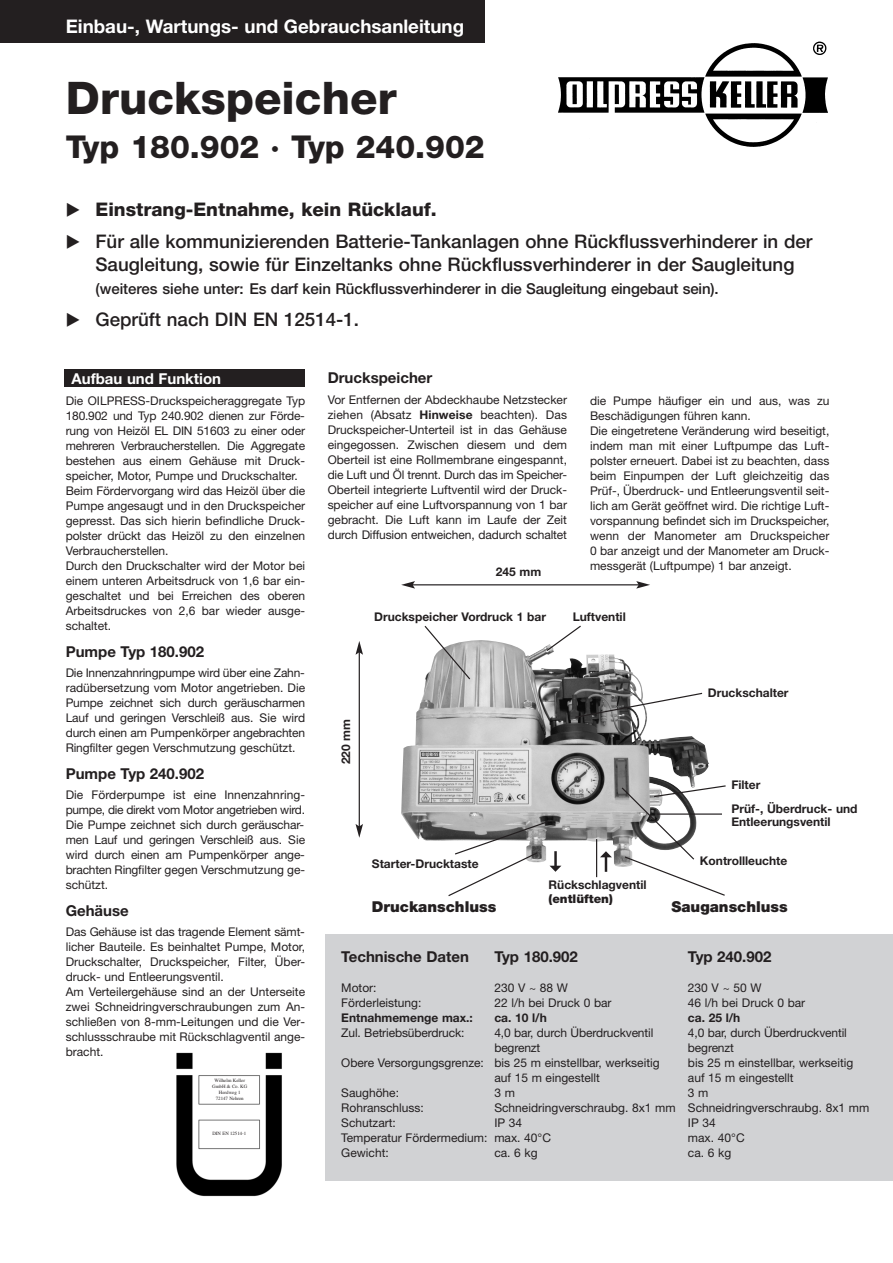
<style>
.page{position:relative;width:893px;height:1263px;background:#fff}
.page>*{position:absolute;margin:0;border:0;box-sizing:border-box;transform-origin:0 0}
.t1{font:800 45px "Helvetica Neue";color:#231f20}
.t2{font:800 31.5px "Helvetica Neue";color:#231f20}
.t3{font:500 18.75px/23.2px "Helvetica Neue";color:#231f20}
.t4{font:700 18.75px "Helvetica Neue";color:#fff}
.t5{font:800 18.75px "Helvetica Neue";color:#231f20}
.t6{font:700 15px "Helvetica Neue";color:#231f20}
.t7{font:500 15px "Helvetica Neue";letter-spacing:-.005em;color:#231f20}
.t8{font:900 15px "Helvetica Neue";color:#231f20}
.t9{font:700 15px "Helvetica Neue";color:#fff}
.t10{font:12px/15px "Helvetica Neue";color:#231f20}
.t11{font:700 12px/13.5px "Helvetica Neue";color:#231f20}
.t12{font:900 12px "Helvetica Neue";color:#231f20}
.t13{font:4.8px/5.8px "Times";color:#231f20;text-align:center}
.s1{font-weight:700}
</style>
<div class="page">
<div style="left:326px;top:934px;width:567px;height:246px;background:#d1d2d4"></div>
<img style="left:558px;top:41px;width:270px;height:106px">
<img style="left:401px;top:640px;width:308px;height:227px">
<div style="left:0;top:0;width:485px;height:43px;background:#231f20"></div>
<hr style="left:412px;top:584px;width:227px;height:1px;background:#231f20">
<svg style="left:401px;top:581px;width:14px;height:8px"></svg>
<svg style="left:636px;top:581px;width:14px;height:8px"></svg>
<svg style="left:423px;top:626px;width:48px;height:55px"></svg>
<svg style="left:545px;top:625px;width:37px;height:27px"></svg>
<svg style="left:574px;top:692px;width:129px;height:27px"></svg>
<hr style="left:596px;top:839px;width:1px;height:38px;background:#231f20">
<svg style="left:620px;top:784px;width:106px;height:112px"></svg>
<hr style="left:359px;top:652px;width:1px;height:174px;background:#231f20">
<svg style="left:356px;top:641px;width:7px;height:14px"></svg>
<svg style="left:356px;top:824px;width:7px;height:14px"></svg>
<hr style="left:657px;top:813px;width:65px;height:2px;background:#231f20">
<div style="left:64px;top:370px;width:240px;height:17px;background:#231f20"></div>
<svg style="left:447px;top:819px;width:114px;height:77px"></svg>
<svg style="left:600px;top:851px;width:12px;height:21px"></svg>
<img style="left:176px;top:1052px;width:106px;height:145px">
<h3 class="t4" style="left:66px;top:19px;width:400px">Einbau-, Wartungs- und Gebrauchsanleitung</h3>
<h1 class="t1" style="left:66px;top:81px;width:332px">Druckspeicher</h1>
<h2 class="t2" style="left:66px;top:136px;width:420px">Typ 180.902 · Typ 240.902</h2>
<h3 class="t5" style="left:95px;top:202px;width:343px">Einstrang-Entnahme, kein Rücklauf.</h3>
<h3 class="t3" style="left:95px;top:228px;width:718px">Für alle kommunizierenden Batterie-Tankanlagen ohne Rückflussverhinderer in der<br>Saugleitung, sowie für Einzeltanks ohne Rückflussverhinderer in der Saugleitung</h3>
<p class="t7" style="left:95px;top:277px;width:625px">(weiteres siehe unter: Es darf kein Rückflussverhinderer in die Saugleitung eingebaut sein).</p>
<h3 class="t3" style="left:95px;top:307px;width:265px">Geprüft nach DIN EN 12514-1.</h3>
<p class="t9" style="left:72px;top:373px;width:151px">Aufbau und Funktion</p>
<p class="t10" style="left:66px;top:394px;width:241px">Die OILPRESS-Druckspeicheraggregate Typ 180.902 und Typ 240.902 dienen zur Förde&shy;rung von Heizöl EL DIN 51603 zu einer oder mehreren Verbraucherstellen. Die Aggregate bestehen aus einem Gehäuse mit Druck&shy;speicher, Motor, Pumpe und Druckschalter.<br>Beim Fördervorgang wird das Heizöl über die Pumpe angesaugt und in den Druckspeicher gepresst. Das sich hierin befindliche Druck&shy;polster drückt das Heizöl zu den einzelnen Verbraucherstellen.<br>Durch den Druckschalter wird der Motor bei einem unteren Arbeitsdruck von 1,6 bar ein&shy;geschaltet und bei Erreichen des oberen Arbeitsdruckes von 2,6 bar wieder ausge&shy;schaltet.</p>
<p class="t6" style="left:66px;top:647px;width:140px">Pumpe Typ 180.902</p>
<p class="t10" style="left:66px;top:666px;width:241px;text-align:justify">Die Innenzahnringpumpe wird über eine Zahn&shy;radübersetzung vom Motor angetrieben. Die Pumpe zeichnet sich durch geräuscharmen Lauf und geringen Verschleiß aus. Sie wird durch einen am Pumpenkörper angebrachten Ringfilter gegen Verschmutzung geschützt.</p>
<p class="t6" style="left:66px;top:769px;width:140px">Pumpe Typ 240.902</p>
<p class="t10" style="left:66px;top:788px;width:241px;text-align:justify">Die Förderpumpe ist eine Innenzahnring&shy;pumpe, die direkt vom Motor angetrieben wird.<br>Die Pumpe zeichnet sich durch geräuschar&shy;men Lauf und geringen Verschleiß aus. Sie wird durch einen am Pumpenkörper ange&shy;brachten Ringfilter gegen Verschmutzung ge&shy;schützt.</p>
<p class="t6" style="left:66px;top:906px;width:65px">Gehäuse</p>
<p class="t10" style="left:66px;top:925px;width:241px">Das Gehäuse ist das tragende Element sämt&shy;licher Bauteile. Es beinhaltet Pumpe, Motor, Druckschalter, Druckspeicher, Filter, Über&shy;druck- und Entleerungsventil.<br>Am Verteilergehäuse sind an der Unterseite zwei Schneidringverschraubungen zum An&shy;schließen von 8-mm-Leitungen und die Ver&shy;schlussschraube mit Rückschlagventil ange&shy;bracht.</p>
<p class="t13" style="left:212px;top:1078px;width:37px">Wilhelm Keller<br>GmbH &amp; Co. KG<br>Herdweg 1<br>72147 Nehren</p>
<p class="t13" style="left:212px;top:1131px;width:35px">DIN EN 12514-1</p>
<p class="t6" style="left:328px;top:372px;width:106px">Druckspeicher</p>
<p class="t10" style="left:328px;top:394px;width:241px;text-align:justify">Vor Entfernen der Abdeckhaube Netzstecker ziehen (Absatz <span class="s1">Hinweise</span> beachten). Das Druckspeicher-Unterteil ist in das Gehäuse eingegossen. Zwischen diesem und dem Oberteil ist eine Rollmembrane eingespannt, die Luft und Öl trennt. Durch das im Speicher-Oberteil integrierte Luftventil wird der Druck&shy;speicher auf eine Luftvorspannung von 1 bar gebracht. Die Luft kann im Laufe der Zeit durch Diffusion entweichen, dadurch schaltet</p>
<p class="t11" style="left:496px;top:566px;width:47px">245 mm</p>
<p class="t10" style="left:590px;top:394px;width:241px">die Pumpe häufiger ein und aus, was zu Beschädigungen führen kann.<br>Die eingetretene Veränderung wird beseitigt, indem man mit einer Luftpumpe das Luft&shy;polster erneuert. Dabei ist zu beachten, dass beim Einpumpen der Luft gleichzeitig das Prüf-, Überdruck- und Entleerungsventil seit&shy;lich am Gerät geöffnet wird. Die richtige Luft&shy;vorspannung befindet sich im Druckspeicher, wenn der Manometer am Druckspeicher 0 bar anzeigt und der Manometer am Druck&shy;messgerät (Luftpumpe) 1 bar anzeigt.</p>
<p class="t11" style="left:374px;top:611px;width:173px">Druckspeicher Vordruck 1 bar</p>
<p class="t11" style="left:573px;top:611px;width:55px">Luftventil</p>
<p class="t11" style="left:340px;top:764px;width:47px;rotate:-90deg">220 mm</p>
<p class="t11" style="left:372px;top:858px;width:108px">Starter-Drucktaste</p>
<p class="t8" style="left:372px;top:902px;width:126px">Druckanschluss</p>
<p class="t11" style="left:708px;top:687px;width:82px">Druckschalter</p>
<p class="t11" style="left:549px;top:879px;width:99px">Rückschlagventil</p>
<p class="t12" style="left:549px;top:894px;width:66px">(entlüften)</p>
<p class="t11" style="left:731px;top:779px;width:31px">Filter</p>
<p class="t11" style="left:731px;top:803px;width:128px">Prüf-, Überdruck- und<br>Entleerungsventil</p>
<p class="t11" style="left:700px;top:855px;width:89px">Kontrollleuchte</p>
<p class="t8" style="left:671px;top:902px;width:118px">Sauganschluss</p>
<p class="t6" style="left:341px;top:951px;width:129px">Technische Daten</p>
<p class="t6" style="left:494px;top:951px;width:85px">Typ 180.902</p>
<p class="t10" style="left:341px;top:982px;width:37px">Motor:</p>
<p class="t10" style="left:494px;top:982px;width:75px">230V~88W</p>
<p class="t10" style="left:341px;top:997px;width:82px">Förderleistung:</p>
<p class="t10" style="left:494px;top:997px;width:119px">22 l/h bei Druck 0 bar</p>
<p class="t11" style="left:341px;top:1012px;width:133px">Entnahmemenge max.:</p>
<p class="t11" style="left:494px;top:1012px;width:54px">ca. 10 l/h</p>
<p class="t10" style="left:341px;top:1027px;width:125px">Zul. Betriebsüberdruck:</p>
<p class="t10" style="left:494px;top:1027px;width:160px">4,0 bar, durch Überdruckventil</p>
<p class="t10" style="left:494px;top:1042px;width:47px">begrenzt</p>
<p class="t10" style="left:341px;top:1057px;width:320px">Obere Versorgungsgrenze: bis 25 m einstellbar, werkseitig</p>
<p class="t10" style="left:494px;top:1072px;width:107px">auf 15 m eingestellt</p>
<p class="t10" style="left:341px;top:1087px;width:59px">Saughöhe:</p>
<p class="t10" style="left:494px;top:1087px;width:22px">3 m</p>
<p class="t10" style="left:341px;top:1102px;width:84px">Rohranschluss:</p>
<p class="t10" style="left:494px;top:1102px;width:183px">Schneidringverschraubg. 8x1 mm</p>
<p class="t10" style="left:341px;top:1117px;width:56px">Schutzart:</p>
<p class="t10" style="left:341px;top:1117px;width:211px;text-indent:153px">IP 34<br>Temperatur Fördermedium: max. 40°C<br>Gewicht:</p>
<p class="t10" style="left:494px;top:1147px;width:45px">ca. 6 kg</p>
<p class="t6" style="left:688px;top:951px;width:85px">Typ 240.902</p>
<p class="t10" style="left:688px;top:982px;width:119px">230V~50W<br>46 l/h bei Druck 0 bar</p>
<p class="t11" style="left:688px;top:1012px;width:54px">ca. 25 l/h</p>
<p class="t10" style="left:688px;top:1027px;width:183px">4,0 bar, durch Überdruckventil begrenzt<br>bis 25 m einstellbar, werkseitig auf 15 m eingestellt<br>3 m<br>Schneidringverschraubg. 8x1 mm<br>IP 34<br>max. 40°C<br>ca. 6 kg</p>
</div>
